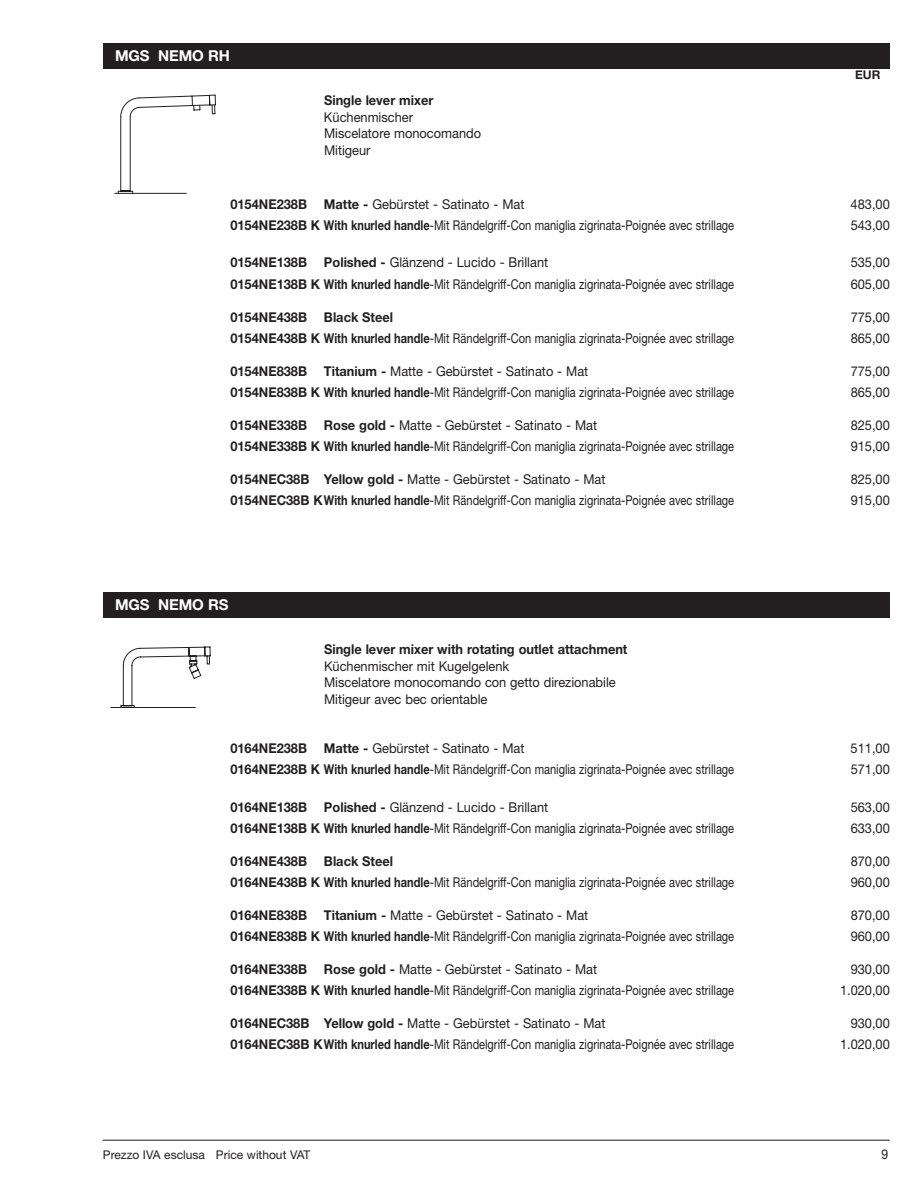
<style>
.page{position:relative;width:920px;height:1184px;background:#fff}
.page>*{position:absolute;margin:0;border:0;box-sizing:border-box;transform-origin:0 0}
.t1{font:700 15px "Helvetica Neue";letter-spacing:-.01em;color:#fff}
.t2{font:13.5px "Helvetica Neue";color:#231f20;scale:.82 1}
.t3{font:13.5px/16.5px "Helvetica Neue";color:#231f20;scale:.95 1}
.t4{font:700 13.5px "Helvetica Neue";color:#231f20;scale:.95 1}
.t5{font:13.5px "Helvetica Neue";color:#231f20;scale:.9 1}
.t6{font:12px "Helvetica Neue";color:#231f20}
.t7{font:700 12px "Helvetica Neue";color:#231f20}
.s1{font-weight:700}
</style>
<div class="page">
<hr style="left:103px;top:1139px;width:786px;height:1px;background:#231f20">
<div style="left:103px;top:43px;width:786px;height:26px;background:#231f20"></div>
<svg style="left:118px;top:95px;width:98px;height:98px"></svg>
<hr style="left:115px;top:193px;width:71px;height:1px;background:#231f20">
<div style="left:103px;top:592px;width:786px;height:25px;background:#231f20"></div>
<svg style="left:120px;top:646px;width:90px;height:61px"></svg>
<p class="t1" style="left:115px;top:50px;width:116px">MGS NEMO RH</p>
<p class="t4" style="left:324px;top:96px;width:116px">Single lever mixer</p>
<p class="t3" style="left:324px;top:110px;width:167px">Küchenmischer<br>Miscelatore monocomando<br>Mitigeur</p>
<p class="t7" style="left:855px;top:70px;width:27px">EUR</p>
<p class="t4" style="left:230px;top:199px;width:82px">0154NE238B</p>
<p class="t3" style="left:324px;top:197px;width:212px"><span class="s1">Matte -</span> Gebürstet - Satinato - Mat</p>
<p class="t3" style="left:850px;top:197px;width:43px">483,00</p>
<p class="t2" style="left:230px;top:220px;width:616px"><span class="s1">0154NE238B K With knurled handle</span>-Mit Rändelgriff-Con maniglia zigrinata-Poignée avec strillage</p>
<p class="t3" style="left:850px;top:218px;width:43px">543,00</p>
<p class="t4" style="left:230px;top:258px;width:82px">0154NE138B</p>
<p class="t3" style="left:324px;top:256px;width:237px"><span class="s1">Polished -</span> Glänzend - Lucido - Brillant</p>
<p class="t3" style="left:850px;top:256px;width:43px">535,00</p>
<p class="t2" style="left:230px;top:279px;width:616px"><span class="s1">0154NE138B K With knurled handle</span>-Mit Rändelgriff-Con maniglia zigrinata-Poignée avec strillage</p>
<p class="t3" style="left:850px;top:277px;width:43px">605,00</p>
<p class="t4" style="left:230px;top:312px;width:82px">0154NE438B</p>
<p class="t4" style="left:324px;top:312px;width:74px">Black Steel</p>
<p class="t3" style="left:850px;top:310px;width:43px">775,00</p>
<p class="t2" style="left:230px;top:333px;width:616px"><span class="s1">0154NE438B K With knurled handle</span>-Mit Rändelgriff-Con maniglia zigrinata-Poignée avec strillage</p>
<p class="t3" style="left:850px;top:331px;width:43px">865,00</p>
<p class="t4" style="left:230px;top:366px;width:82px">0154NE838B</p>
<p class="t3" style="left:324px;top:364px;width:280px"><span class="s1">Titanium -</span> Matte - Gebürstet - Satinato - Mat</p>
<p class="t3" style="left:850px;top:364px;width:43px">775,00</p>
<p class="t2" style="left:230px;top:387px;width:616px"><span class="s1">0154NE838B K With knurled handle</span>-Mit Rändelgriff-Con maniglia zigrinata-Poignée avec strillage</p>
<p class="t3" style="left:850px;top:385px;width:43px">865,00</p>
<p class="t4" style="left:230px;top:420px;width:82px">0154NE338B</p>
<p class="t3" style="left:324px;top:418px;width:289px"><span class="s1">Rose gold -</span> Matte - Gebürstet - Satinato - Mat</p>
<p class="t3" style="left:850px;top:418px;width:43px">825,00</p>
<p class="t2" style="left:230px;top:441px;width:616px"><span class="s1">0154NE338B K With knurled handle</span>-Mit Rändelgriff-Con maniglia zigrinata-Poignée avec strillage</p>
<p class="t3" style="left:850px;top:439px;width:43px">915,00</p>
<p class="t3" style="left:230px;top:472px;width:396px"><span class="s1">0154NEC38B Yellow gold -</span> Matte - Gebürstet - Satinato - Mat</p>
<p class="t3" style="left:850px;top:472px;width:43px">825,00</p>
<p class="t2" style="left:230px;top:495px;width:616px"><span class="s1">0154NEC38B KWith knurled handle</span>-Mit Rändelgriff-Con maniglia zigrinata-Poignée avec strillage</p>
<p class="t3" style="left:850px;top:493px;width:43px">915,00</p>
<p class="t1" style="left:115px;top:599px;width:115px">MGS NEMO RS</p>
<p class="t4" style="left:324px;top:644px;width:321px">Single lever mixer with rotating outlet attachment</p>
<p class="t3" style="left:324px;top:659px;width:308px">Küchenmischer mit Kugelgelenk<br>Miscelatore monocomando con getto direzionabile<br>Mitigeur avec bec orientable</p>
<p class="t4" style="left:230px;top:743px;width:82px">0164NE238B</p>
<p class="t3" style="left:324px;top:741px;width:212px"><span class="s1">Matte -</span> Gebürstet - Satinato - Mat</p>
<p class="t3" style="left:850px;top:741px;width:43px">511,00</p>
<p class="t2" style="left:230px;top:764px;width:616px"><span class="s1">0164NE238B K With knurled handle</span>-Mit Rändelgriff-Con maniglia zigrinata-Poignée avec strillage</p>
<p class="t3" style="left:850px;top:762px;width:43px">571,00</p>
<p class="t4" style="left:230px;top:802px;width:82px">0164NE138B</p>
<p class="t3" style="left:324px;top:800px;width:237px"><span class="s1">Polished -</span> Glänzend - Lucido - Brillant</p>
<p class="t3" style="left:850px;top:800px;width:43px">563,00</p>
<p class="t2" style="left:230px;top:823px;width:616px"><span class="s1">0164NE138B K With knurled handle</span>-Mit Rändelgriff-Con maniglia zigrinata-Poignée avec strillage</p>
<p class="t3" style="left:850px;top:821px;width:43px">633,00</p>
<p class="t4" style="left:230px;top:856px;width:82px">0164NE438B</p>
<p class="t4" style="left:324px;top:856px;width:74px">Black Steel</p>
<p class="t3" style="left:850px;top:854px;width:43px">870,00</p>
<p class="t2" style="left:230px;top:877px;width:616px"><span class="s1">0164NE438B K With knurled handle</span>-Mit Rändelgriff-Con maniglia zigrinata-Poignée avec strillage</p>
<p class="t3" style="left:850px;top:875px;width:43px">960,00</p>
<p class="t4" style="left:230px;top:910px;width:82px">0164NE838B</p>
<p class="t3" style="left:324px;top:908px;width:280px"><span class="s1">Titanium -</span> Matte - Gebürstet - Satinato - Mat</p>
<p class="t3" style="left:850px;top:908px;width:43px">870,00</p>
<p class="t2" style="left:230px;top:931px;width:616px"><span class="s1">0164NE838B K With knurled handle</span>-Mit Rändelgriff-Con maniglia zigrinata-Poignée avec strillage</p>
<p class="t3" style="left:850px;top:929px;width:43px">960,00</p>
<p class="t4" style="left:230px;top:964px;width:82px">0164NE338B</p>
<p class="t3" style="left:324px;top:962px;width:289px"><span class="s1">Rose gold -</span> Matte - Gebürstet - Satinato - Mat</p>
<p class="t3" style="left:850px;top:962px;width:43px">930,00</p>
<p class="t2" style="left:230px;top:985px;width:616px"><span class="s1">0164NE338B K With knurled handle</span>-Mit Rändelgriff-Con maniglia zigrinata-Poignée avec strillage</p>
<p class="t3" style="left:839px;top:983px;width:54px">1.020,00</p>
<p class="t3" style="left:230px;top:1016px;width:396px"><span class="s1">0164NEC38B Yellow gold -</span> Matte - Gebürstet - Satinato - Mat</p>
<p class="t3" style="left:850px;top:1016px;width:43px">930,00</p>
<p class="t2" style="left:230px;top:1039px;width:616px"><span class="s1">0164NEC38B KWith knurled handle</span>-Mit Rändelgriff-Con maniglia zigrinata-Poignée avec strillage</p>
<p class="t3" style="left:839px;top:1037px;width:54px">1.020,00</p>
<p class="t6" style="left:103px;top:1150px;width:209px">Prezzo IVA esclusa Price without VAT</p>
<p class="t5" style="left:881px;top:1148px;width:9px">9</p>
</div>
